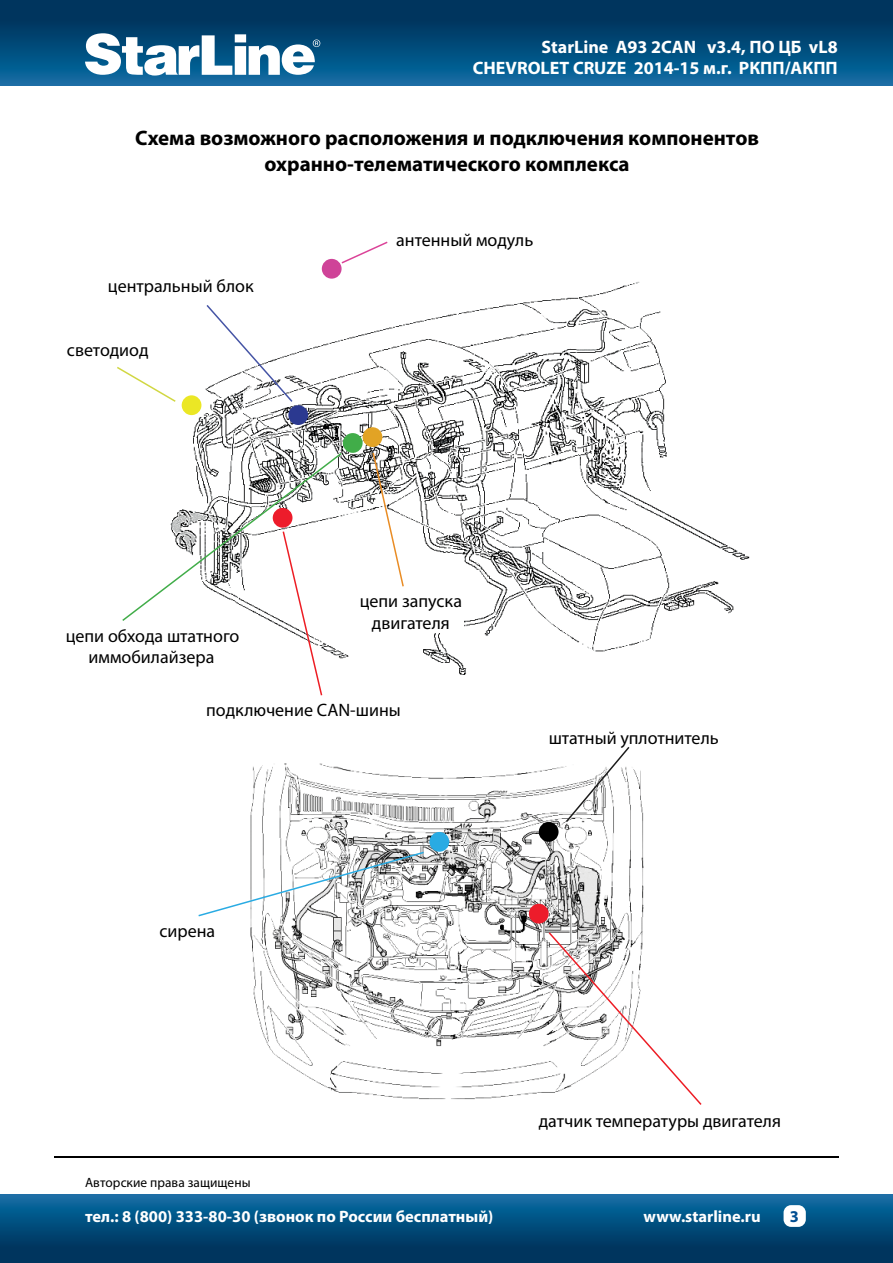
<style>
.page{position:relative;width:893px;height:1263px;background:#fff}
.page>*{position:absolute;margin:0;border:0;box-sizing:border-box;transform-origin:0 0}
.t1{font:700 21px/25.2px "Myriad Pro";color:#000;text-align:center}
.t2{font:18px/21.6px "Myriad Pro";color:#000;text-align:center}
.t3{font:700 18px/21.6px "Myriad Pro";color:#fff;text-align:right}
.t4{font:700 16.5px "Myriad Pro";color:#fff}
.t5{font:700 16.5px "Myriad Pro";color:#004e92}
.t6{font:13.5px "Myriad Pro";color:#000}
</style>
<div class="page">
<hr style="left:54px;top:1157px;width:785px;height:1px;background:#000">
<svg style="left:0;top:1195px;width:893px;height:68px;background:#034b79"></svg>
<div style="left:783px;top:1205px;width:23px;height:22px;background:#fff;border-radius:8px"></div>
<div style="left:0;top:0;width:893px;height:85px;background:linear-gradient(to bottom,#002a50,#0a6aa1)"></div>
<svg style="left:85px;top:33px;width:235px;height:43px"></svg>
<img style="left:250px;top:763px;width:394px;height:337px">
<img style="left:181px;top:263px;width:569px;height:411px">
<svg style="left:371px;top:451px;width:34px;height:137px"></svg>
<svg style="left:340px;top:241px;width:49px;height:24px"></svg>
<svg style="left:117px;top:366px;width:59px;height:36px"></svg>
<svg style="left:205px;top:303px;width:89px;height:100px"></svg>
<div style="left:108px;top:279px;width:160px;height:19px;background:#fff"></div>
<svg style="left:564px;top:747px;width:67px;height:77px"></svg>
<svg style="left:198px;top:850px;width:227px;height:67px"></svg>
<svg style="left:547px;top:931px;width:155px;height:174px"></svg>
<div style="left:288px;top:405px;width:20px;height:20px;background:#2b3990;border-radius:50%"></div>
<div style="left:363px;top:427px;width:19px;height:20px;background:#e2a325;border-radius:50%"></div>
<div style="left:322px;top:259px;width:20px;height:20px;background:#cf4398;border-radius:50%"></div>
<div style="left:182px;top:395px;width:19px;height:20px;background:#ebe725;border-radius:50%"></div>
<div style="left:343px;top:433px;width:20px;height:20px;background:#41ad49;border-radius:50%"></div>
<svg style="left:122px;top:451px;width:221px;height:245px"></svg>
<div style="left:529px;top:904px;width:20px;height:19px;background:#ed1c2b;border-radius:50%"></div>
<div style="left:429px;top:832px;width:20px;height:20px;background:#29abe3;border-radius:50%"></div>
<div style="left:539px;top:822px;width:20px;height:20px;background:#000;border-radius:50%"></div>
<div style="left:358px;top:594px;width:105px;height:39px;background:#fff"></div>
<p class="t3" style="left:473px;top:35px;width:366px">StarLine A93 2CAN v3.4, ПО ЦБ vL8<br>CHEVROLET CRUZE 2014-15 м.г. РКПП/АКПП</p>
<p class="t1" style="left:135px;top:125px;width:625px">Схема возможного расположения и подключения компонентов охранно-телематического комплекса</p>
<p class="t2" style="left:108px;top:275px;width:147px">центральный блок</p>
<p class="t2" style="left:67px;top:339px;width:83px">светодиод</p>
<p class="t2" style="left:66px;top:625px;width:175px">цепи обхода штатного иммобилайзера</p>
<p class="t2" style="left:396px;top:229px;width:139px">антенный модуль</p>
<p class="t2" style="left:360px;top:590px;width:104px">цепи запуска двигателя</p>
<p class="t2" style="left:206px;top:699px;width:196px">подключение CAN-шины</p>
<p class="t2" style="left:159px;top:920px;width:57px">сирена</p>
<p class="t6" style="left:85px;top:1174px;width:167px">Авторские права защищены</p>
<p class="t2" style="left:549px;top:726px;width:172px">штатный уплотнитель</p>
<p class="t2" style="left:539px;top:1110px;width:244px">датчик температуры двигателя</p>
<p class="t4" style="left:85px;top:1206px;width:410px">тел.: 8 (800) 333-80-30 (звонок по России бесплатный)</p>
<p class="t4" style="left:644px;top:1206px;width:119px">www.starline.ru</p>
<p class="t5" style="left:790px;top:1205px;width:11px">3</p>
</div>
